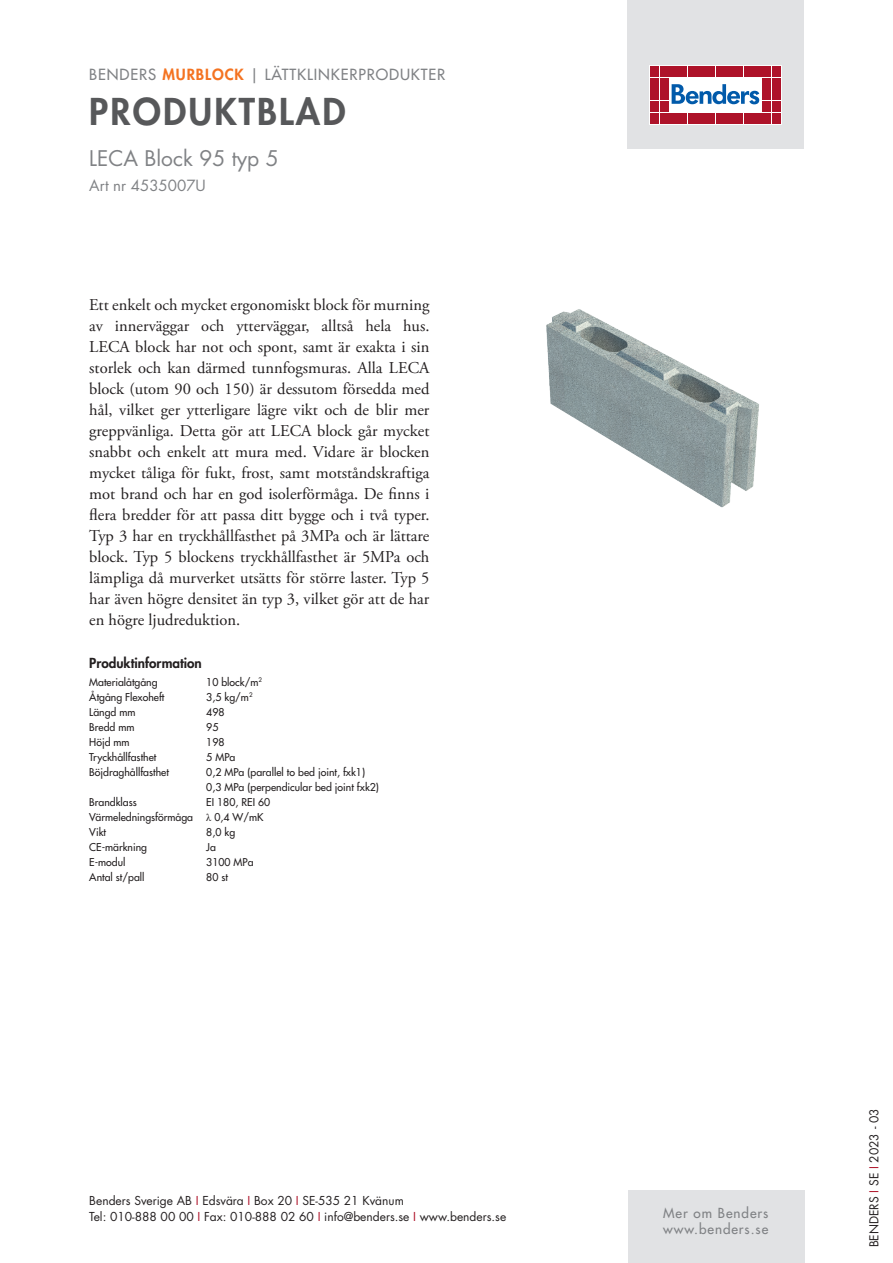
<style>
.page{position:relative;width:893px;height:1263px;background:#fff}
.page>*{position:absolute;margin:0;border:0;box-sizing:border-box;transform-origin:0 0}
.t1{font:800 36px "Futura Std";letter-spacing:.06em;color:#57585a}
.t2{font:21px "Futura Std";color:#808285}
.t3{font:16.5px/21px "Adobe Garamond Pro";color:#231f20;text-align:justify}
.t4{font:500 15px "Futura Std";letter-spacing:.06em;color:#808285}
.t5{font:15px "Futura Std";color:#808285}
.t6{font:500 13.5px/16.2px "Futura Std";letter-spacing:.07em;color:#808285}
.t7{font:800 13.5px "Futura Std";color:#231f20}
.t8{font:12px/16.5px "Futura Std";color:#231f20}
.t9{font:500 10.5px/15px "Futura Std";color:#231f20}
.s1{font-weight:800;color:#f47321}
.s2{font-family:"Times New Roman";font-weight:400}
.s3{color:#ae1229}
</style>
<div class="page">
<div style="left:627px;top:0;width:177px;height:149px;background:#e1e2e4"></div>
<div style="left:649px;top:66px;width:132px;height:58px;background:#fff;border:1px solid #fff"></div>
<div style="left:651px;top:67px;width:8px;height:10px;background:#ae1229"></div>
<div style="left:660px;top:67px;width:8px;height:10px;background:#ae1229"></div>
<div style="left:651px;top:78px;width:8px;height:11px;background:#ae1229"></div>
<div style="left:660px;top:78px;width:8px;height:11px;background:#ae1229"></div>
<div style="left:651px;top:90px;width:8px;height:10px;background:#ae1229"></div>
<div style="left:660px;top:90px;width:8px;height:10px;background:#ae1229"></div>
<div style="left:651px;top:101px;width:8px;height:11px;background:#ae1229"></div>
<div style="left:660px;top:101px;width:8px;height:11px;background:#ae1229"></div>
<div style="left:651px;top:113px;width:8px;height:10px;background:#ae1229"></div>
<div style="left:660px;top:113px;width:8px;height:10px;background:#ae1229"></div>
<div style="left:669px;top:67px;width:8px;height:10px;background:#ae1229"></div>
<div style="left:679px;top:67px;width:8px;height:10px;background:#ae1229"></div>
<div style="left:688px;top:67px;width:8px;height:10px;background:#ae1229"></div>
<div style="left:697px;top:67px;width:9px;height:10px;background:#ae1229"></div>
<div style="left:707px;top:67px;width:8px;height:10px;background:#ae1229"></div>
<div style="left:716px;top:67px;width:8px;height:10px;background:#ae1229"></div>
<div style="left:725px;top:67px;width:9px;height:10px;background:#ae1229"></div>
<div style="left:735px;top:67px;width:8px;height:10px;background:#ae1229"></div>
<div style="left:744px;top:67px;width:8px;height:10px;background:#ae1229"></div>
<div style="left:753px;top:67px;width:9px;height:10px;background:#ae1229"></div>
<div style="left:669px;top:113px;width:8px;height:10px;background:#ae1229"></div>
<div style="left:679px;top:113px;width:8px;height:10px;background:#ae1229"></div>
<div style="left:688px;top:113px;width:8px;height:10px;background:#ae1229"></div>
<div style="left:697px;top:113px;width:9px;height:10px;background:#ae1229"></div>
<div style="left:707px;top:113px;width:8px;height:10px;background:#ae1229"></div>
<div style="left:716px;top:113px;width:8px;height:10px;background:#ae1229"></div>
<div style="left:725px;top:113px;width:9px;height:10px;background:#ae1229"></div>
<div style="left:735px;top:113px;width:8px;height:10px;background:#ae1229"></div>
<div style="left:744px;top:113px;width:8px;height:10px;background:#ae1229"></div>
<div style="left:753px;top:113px;width:9px;height:10px;background:#ae1229"></div>
<div style="left:763px;top:67px;width:8px;height:10px;background:#ae1229"></div>
<div style="left:772px;top:67px;width:8px;height:10px;background:#ae1229"></div>
<div style="left:763px;top:78px;width:8px;height:11px;background:#ae1229"></div>
<div style="left:772px;top:78px;width:8px;height:11px;background:#ae1229"></div>
<div style="left:763px;top:90px;width:8px;height:10px;background:#ae1229"></div>
<div style="left:772px;top:90px;width:8px;height:10px;background:#ae1229"></div>
<div style="left:763px;top:101px;width:8px;height:11px;background:#ae1229"></div>
<div style="left:772px;top:101px;width:8px;height:11px;background:#ae1229"></div>
<div style="left:763px;top:113px;width:8px;height:10px;background:#ae1229"></div>
<div style="left:772px;top:113px;width:8px;height:10px;background:#ae1229"></div>
<svg style="left:672px;top:84px;width:87px;height:20px"></svg>
<div style="left:628px;top:1191px;width:176px;height:72px;background:#e1e2e4"></div>
<img style="left:546px;top:309px;width:213px;height:198px">
<p class="t4" style="left:89px;top:65px;width:358px">BENDERS <span class="s1">MURBLOCK</span> | LÄTTKLINKERPRODUKTER</p>
<h1 class="t1" style="left:89px;top:89px;width:258px">PRODUKTBLAD</h1>
<p class="t2" style="left:89px;top:145px;width:191px">LECA Block 95 typ 5</p>
<p class="t5" style="left:89px;top:176px;width:118px">Art nr 4535007U</p>
<p class="t3" style="left:89px;top:294px;width:342px">Ett enkelt och mycket ergonomiskt block för murning av innerväggar och ytterväggar, alltså hela hus.<br>LECA block har not och spont, samt är exakta i sin storlek och kan därmed tunnfogsmuras. Alla LECA block (utom 90 och 150) är dessutom försedda med hål, vilket ger ytterligare lägre vikt och de blir mer greppvänliga. Detta gör att LECA block går mycket snabbt och enkelt att mura med. Vidare är blocken mycket tåliga för fukt, frost, samt motståndskraftiga mot brand och har en god isolerförmåga. De finns i flera bredder för att passa ditt bygge och i två typer.<br>Typ 3 har en tryckhållfasthet på 3MPa och är lättare block. Typ 5 blockens tryckhållfasthet är 5MPa och lämpliga då murverket utsätts för större laster. Typ 5 har även högre densitet än typ 3, vilket gör att de har en högre ljudreduktion.</p>
<p class="t7" style="left:89px;top:654px;width:114px">Produktinformation</p>
<p class="t9" style="left:89px;top:674px;width:70px">Materialåtgång</p>
<p class="t9" style="left:206px;top:674px;width:57px">10 block/m<sup>2</sup></p>
<p class="t9" style="left:89px;top:689px;width:77px">Åtgång Flexoheft</p>
<p class="t9" style="left:206px;top:689px;width:48px">3,5 kg/m<sup>2</sup></p>
<p class="t9" style="left:89px;top:704px;width:48px">Längd mm</p>
<p class="t9" style="left:206px;top:704px;width:20px">498</p>
<p class="t9" style="left:89px;top:719px;width:47px">Bredd mm</p>
<p class="t9" style="left:206px;top:719px;width:14px">95</p>
<p class="t9" style="left:89px;top:734px;width:42px">Höjd mm</p>
<p class="t9" style="left:206px;top:734px;width:20px">198</p>
<p class="t9" style="left:89px;top:749px;width:69px">Tryckhållfasthet</p>
<p class="t9" style="left:206px;top:749px;width:31px">5 MPa</p>
<p class="t9" style="left:89px;top:764px;width:81px">Böjdraghållfasthet</p>
<p class="t9" style="left:206px;top:764px;width:174px">0,2 MPa (parallel to bed joint, fxk1)<br>0,3 MPa (perpendicular bed joint fxk2)</p>
<p class="t9" style="left:89px;top:794px;width:49px">Brandklass</p>
<p class="t9" style="left:206px;top:794px;width:65px">EI 180, REI 60</p>
<p class="t9" style="left:89px;top:809px;width:105px">Värmeledningsförmåga</p>
<p class="t9" style="left:206px;top:809px;width:59px"><span class="s2">λ</span> 0,4 W/mK</p>
<p class="t9" style="left:89px;top:824px;width:18px">Vikt</p>
<p class="t9" style="left:206px;top:824px;width:30px">8,0 kg</p>
<p class="t9" style="left:89px;top:839px;width:59px">CE-märkning</p>
<p class="t9" style="left:206px;top:839px;width:11px">Ja</p>
<p class="t9" style="left:89px;top:854px;width:38px">E-modul</p>
<p class="t9" style="left:206px;top:854px;width:49px">3100 MPa</p>
<p class="t9" style="left:89px;top:869px;width:57px">Antal st/pall</p>
<p class="t9" style="left:206px;top:869px;width:23px">80 st</p>
<p class="t8" style="left:89px;top:1192px;width:418px">Benders Sverige AB <span class="s3">I</span> Edsvära <span class="s3">I</span> Box 20 <span class="s3">I</span> SE-535 21 Kvänum<br>Tel: 010-888 00 00 <span class="s3">I</span> Fax: 010-888 02 60 <span class="s3">I</span> info@benders.se <span class="s3">I</span> www.benders.se</p>
<p class="t6" style="left:663px;top:1205px;width:107px">Mer om Benders www.benders.se</p>
<p class="t8" style="left:866px;top:1247px;width:140px;rotate:-90deg">BENDERS <span class="s3">I</span> SE <span class="s3">I</span> 2023 - 03</p>
</div>
